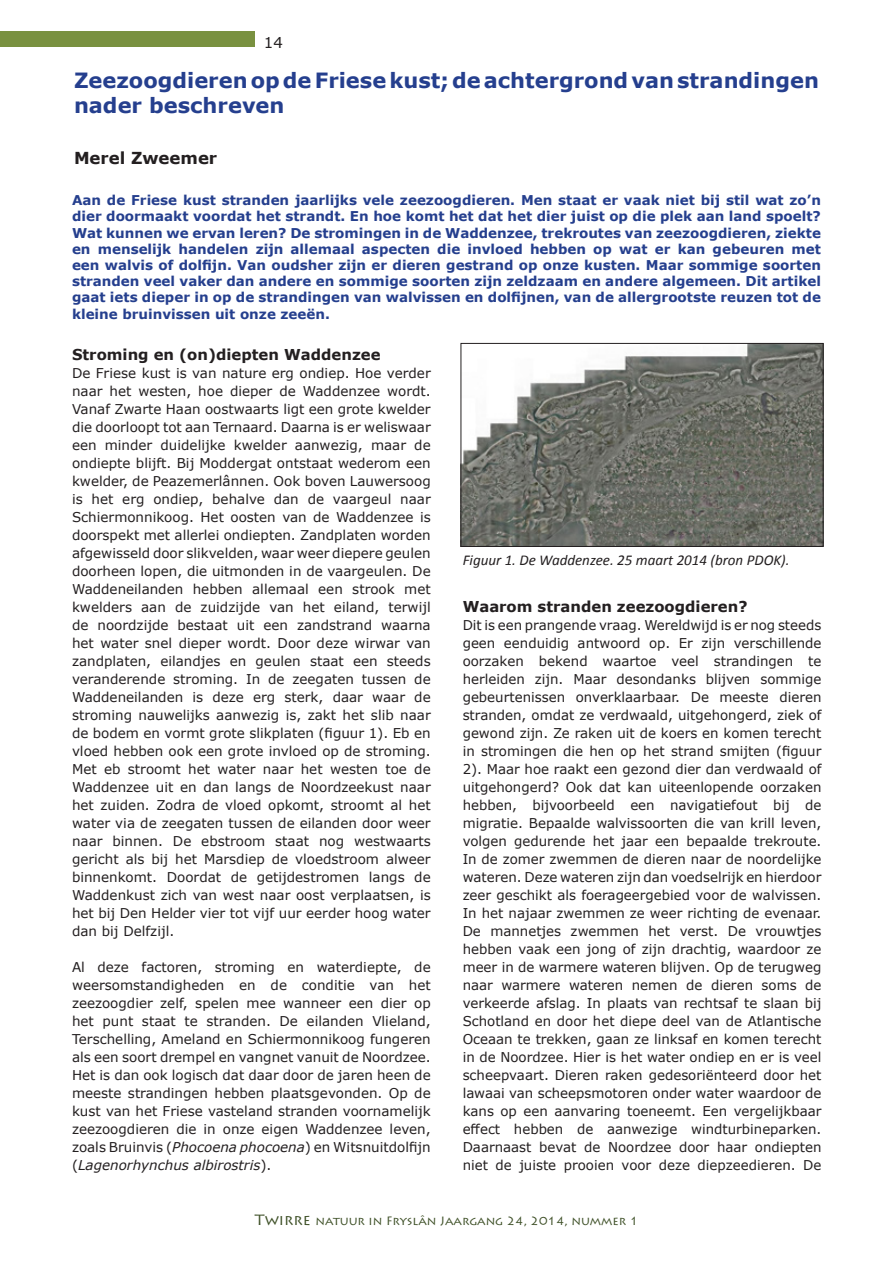
<style>
.page{position:relative;width:893px;height:1263px;background:#fff}
.page>*{position:absolute;margin:0;border:0;box-sizing:border-box;transform-origin:0 0}
.t1{font:700 21px/25.2px "Verdana";color:#253f8e}
.t2{font:700 16.5px "Verdana";color:#231f20}
.t3{font:700 15px "Verdana";color:#231f20}
.t4{font:italic 15px "Calibri";color:#231f20}
.t5{font:15px "Verdana";color:#231f20}
.t6{font:13.5px/18px "Verdana";color:#231f20;text-align:justify}
.t7{font:700 13.5px/16.2px "Verdana";color:#253f8e;text-align:justify}
.t8{font:12px "Lithos Pro";color:#3f5128}
.s1{font-style:italic}
.s2{font-size:15px}
</style>
<div class="page">
<div style="left:0;top:31px;width:255px;height:16px;background:#799140"></div>
<img style="left:463px;top:345px;width:358px;height:200px">
<div style="left:461px;top:343px;width:362px;height:204px;border:1px solid #231f20"></div>
<p class="t5" style="left:264px;top:33px;width:21px">14</p>
<p class="t1" style="left:74px;top:67px;width:746px">Zeezoogdieren op de Friese kust; de achtergrond van strandingen nader beschreven</p>
<p class="t2" style="left:74px;top:146px;width:145px">Merel Zweemer</p>
<p class="t7" style="left:72px;top:192px;width:750px">Aan de Friese kust stranden jaarlijks vele zeezoogdieren. Men staat er vaak niet bij stil wat zo’n dier doormaakt voordat het strandt. En hoe komt het dat het dier juist op die plek aan land spoelt?<br>Wat kunnen we ervan leren? De stromingen in de Waddenzee, trekroutes van zeezoogdieren, ziekte en menselijk handelen zijn allemaal aspecten die invloed hebben op wat er kan gebeuren met een walvis of dolfijn. Van oudsher zijn er dieren gestrand op onze kusten. Maar sommige soorten stranden veel vaker dan andere en sommige soorten zijn zeldzaam en andere algemeen. Dit artikel gaat iets dieper in op de strandingen van walvissen en dolfijnen, van de allergrootste reuzen tot de kleine bruinvissen uit onze zeeën.</p>
<p class="t3" style="left:72px;top:344px;width:310px">Stroming en (on)diepten Waddenzee</p>
<p class="t6" style="left:72px;top:364px;width:360px">De Friese kust is van nature erg ondiep. Hoe verder naar het westen, hoe dieper de Waddenzee wordt.<br>Vanaf Zwarte Haan oostwaarts ligt een grote kwelder die doorloopt tot aan Ternaard. Daarna is er weliswaar een minder duidelijke kwelder aanwezig, maar de ondiepte blijft. Bij Moddergat ontstaat wederom een kwelder, de Peazemerlânnen. Ook boven Lauwersoog is het erg ondiep, behalve dan de vaargeul naar Schiermonnikoog. Het oosten van de Waddenzee is doorspekt met allerlei ondiepten. Zandplaten worden afgewisseld door slikvelden, waar weer diepere geulen doorheen lopen, die uitmonden in de vaargeulen. De Waddeneilanden hebben allemaal een strook met kwelders aan de zuidzijde van het eiland, terwijl de noordzijde bestaat uit een zandstrand waarna het water snel dieper wordt. Door deze wirwar van zandplaten, eilandjes en geulen staat een steeds veranderende stroming. In de zeegaten tussen de Waddeneilanden is deze erg sterk, daar waar de stroming nauwelijks aanwezig is, zakt het slib naar de bodem en vormt grote slikplaten (figuur 1). Eb en vloed hebben ook een grote invloed op de stroming.<br>Met eb stroomt het water naar het westen toe de Waddenzee uit en dan langs de Noordzeekust naar het zuiden. Zodra de vloed opkomt, stroomt al het water via de zeegaten tussen de eilanden door weer naar binnen. De ebstroom staat nog westwaarts gericht als bij het Marsdiep de vloedstroom alweer binnenkomt. Doordat de getijdestromen langs de Waddenkust zich van west naar oost verplaatsen, is het bij Den Helder vier tot vijf uur eerder hoog water dan bij Delfzijl.</p>
<p class="t6" style="left:72px;top:958px;width:360px">Al deze factoren, stroming en waterdiepte, de weersomstandigheden en de conditie van het zeezoogdier zelf, spelen mee wanneer een dier op het punt staat te stranden. De eilanden Vlieland, Terschelling, Ameland en Schiermonnikoog fungeren als een soort drempel en vangnet vanuit de Noordzee.<br>Het is dan ook logisch dat daar door de jaren heen de meeste strandingen hebben plaatsgevonden. Op de kust van het Friese vasteland stranden voornamelijk zeezoogdieren die in onze eigen Waddenzee leven, zoals Bruinvis (<span class="s1">Phocoena phocoena</span>) en Witsnuitdolfijn (<span class="s1">Lagenorhynchus albirostris</span>).</p>
<p class="t4" style="left:463px;top:550px;width:328px">Figuur 1. De Waddenzee. 25 maart 2014 (bron PDOK).</p>
<p class="t3" style="left:463px;top:596px;width:286px">Waarom stranden zeezoogdieren?</p>
<p class="t6" style="left:463px;top:616px;width:360px">Dit is een prangende vraag. Wereldwijd is er nog steeds geen eenduidig antwoord op. Er zijn verschillende oorzaken bekend waartoe veel strandingen te herleiden zijn. Maar desondanks blijven sommige gebeurtenissen onverklaarbaar. De meeste dieren stranden, omdat ze verdwaald, uitgehongerd, ziek of gewond zijn. Ze raken uit de koers en komen terecht in stromingen die hen op het strand smijten (figuur 2). Maar hoe raakt een gezond dier dan verdwaald of uitgehongerd? Ook dat kan uiteenlopende oorzaken hebben, bijvoorbeeld een navigatiefout bij de migratie. Bepaalde walvissoorten die van krill leven, volgen gedurende het jaar een bepaalde trekroute.<br>In de zomer zwemmen de dieren naar de noordelijke wateren. Deze wateren zijn dan voedselrijk en hierdoor zeer geschikt als foerageergebied voor de walvissen.<br>In het najaar zwemmen ze weer richting de evenaar.<br>De mannetjes zwemmen het verst. De vrouwtjes hebben vaak een jong of zijn drachtig, waardoor ze meer in de warmere wateren blijven. Op de terugweg naar warmere wateren nemen de dieren soms de verkeerde afslag. In plaats van rechtsaf te slaan bij Schotland en door het diepe deel van de Atlantische Oceaan te trekken, gaan ze linksaf en komen terecht in de Noordzee. Hier is het water ondiep en er is veel scheepvaart. Dieren raken gedesoriënteerd door het lawaai van scheepsmotoren onder water waardoor de kans op een aanvaring toeneemt. Een vergelijkbaar effect hebben de aanwezige windturbineparken.<br>Daarnaast bevat de Noordzee door haar ondiepten niet de juiste prooien voor deze diepzeedieren. De</p>
<p class="t8" style="left:255px;top:1214px;width:385px"><span class="s2">Twirre</span> natuur in Fryslân Jaargang 24, 2014, nummer 1</p>
</div>
